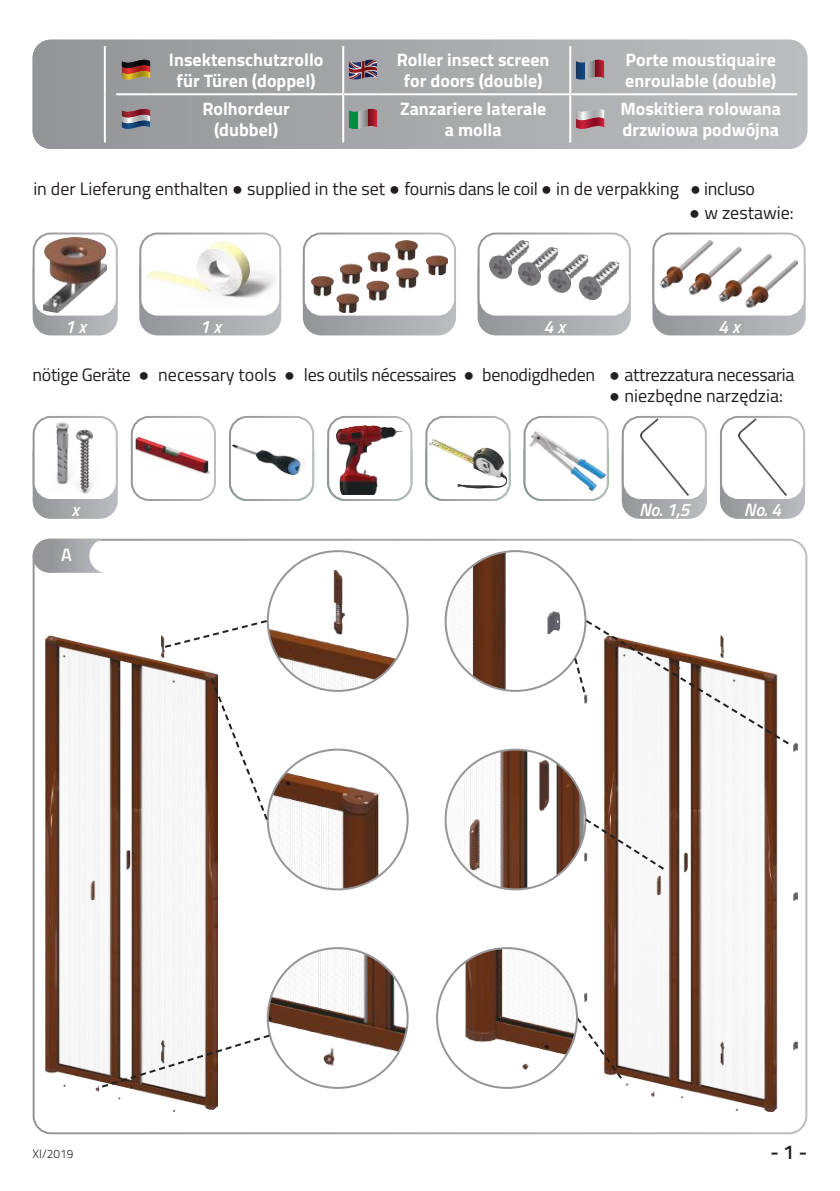
<style>
.page{position:relative;width:840px;height:1191px;background:#fff}
.page>*{position:absolute;margin:0;border:0;box-sizing:border-box;transform-origin:0 0}
.t1{font:600 20px "Titillium";color:#241f1f}
.t2{font:700 18px/21.6px "Titillium";color:#fff;text-align:center}
.t3{font:18px "Titillium";color:#241f1f}
.t4{font:18px "Titillium";letter-spacing:-.02em;color:#241f1f}
.t5{font:italic 600 18px "Titillium";color:#fff}
.t6{font:600 18px "Titillium";color:#fff}
.t7{font:300 12px "Titillium";color:#241f1f}
.s1{font-family:"Arial"}
</style>
<div class="page">
<div style="left:33px;top:539px;width:34px;height:34px;background:#969698;border-radius:50%"></div>
<svg style="left:53px;top:539px;width:53px;height:34px"></svg>
<img style="left:45px;top:636px;width:172px;height:475px">
<img style="left:584px;top:743px;width:213px;height:368px">
<img style="left:269px;top:570px;width:138px;height:121px">
<img style="left:447px;top:551px;width:113px;height:140px">
<img style="left:267px;top:948px;width:140px;height:140px;border-radius:70px">
<img style="left:269px;top:751px;width:109px;height:138px">
<img style="left:445px;top:749px;width:140px;height:140px;border-radius:70px">
<svg style="left:163px;top:618px;width:106px;height:31px"></svg>
<svg style="left:209px;top:676px;width:60px;height:146px"></svg>
<svg style="left:100px;top:1033px;width:172px;height:56px"></svg>
<svg style="left:582px;top:816px;width:84px;height:55px"></svg>
<svg style="left:574px;top:1015px;width:49px;height:66px"></svg>
<svg style="left:652px;top:304px;width:153px;height:31px;background:#abacaf"></svg>
<div style="left:653px;top:233px;width:151px;height:83px;background:#fff;border-radius:17px"></div>
<div style="left:652px;top:232px;width:153px;height:85px;border:2px solid #fff;border-radius:17px"></div>
<img style="left:660px;top:240px;width:137px;height:67px">
<svg style="left:33px;top:304px;width:85px;height:31px;background:#aeafb2"></svg>
<div style="left:34px;top:233px;width:83px;height:83px;background:#fff;border-radius:17px"></div>
<div style="left:33px;top:232px;width:85px;height:85px;border:2px solid #fff;border-radius:17px"></div>
<img style="left:44px;top:237px;width:62px;height:76px">
<svg style="left:139px;top:304px;width:142px;height:31px;background:#abacb0"></svg>
<div style="left:140px;top:233px;width:140px;height:83px;background:#fff;border-radius:17px"></div>
<div style="left:139px;top:232px;width:142px;height:85px;border:2px solid #fff;border-radius:17px"></div>
<img style="left:145px;top:240px;width:130px;height:58px">
<svg style="left:302px;top:304px;width:154px;height:31px;background:#acadb0"></svg>
<div style="left:303px;top:233px;width:152px;height:83px;background:#fff;border-radius:17px"></div>
<div style="left:302px;top:232px;width:154px;height:85px;border:2px solid #fff;border-radius:17px"></div>
<img style="left:311px;top:240px;width:136px;height:73px">
<svg style="left:477px;top:304px;width:153px;height:31px;background:#abacb0"></svg>
<div style="left:478px;top:233px;width:151px;height:83px;background:#fff;border-radius:17px"></div>
<div style="left:477px;top:232px;width:153px;height:85px;border:2px solid #fff;border-radius:17px"></div>
<img style="left:489px;top:241px;width:129px;height:58px">
<svg style="left:33px;top:488px;width:85px;height:31px;background:#afb0b3"></svg>
<div style="left:34px;top:417px;width:83px;height:83px;background:#fff;border-radius:17px"></div>
<img style="left:56px;top:422px;width:37px;height:72px">
<div style="left:33px;top:416px;width:85px;height:85px;border:2px solid #fff;border-radius:17px"></div>
<img style="left:429px;top:438px;width:76px;height:54px">
<div style="left:425px;top:416px;width:85px;height:85px;border:2px solid #fff;border-radius:17px"></div>
<img style="left:232px;top:444px;width:71px;height:32px">
<div style="left:229px;top:416px;width:85px;height:85px;border:2px solid #fff;border-radius:17px"></div>
<img style="left:135px;top:437px;width:76px;height:37px">
<div style="left:131px;top:416px;width:85px;height:85px;border:2px solid #fff;border-radius:17px"></div>
<svg style="left:621px;top:488px;width:85px;height:31px;background:#afb1b4"></svg>
<div style="left:622px;top:417px;width:83px;height:83px;background:#fff;border-radius:17px"></div>
<div style="left:621px;top:416px;width:85px;height:85px;border:2px solid #fff;border-radius:17px"></div>
<img style="left:640px;top:419px;width:48px;height:76px">
<svg style="left:720px;top:488px;width:84px;height:31px;background:#aeafb3"></svg>
<div style="left:720px;top:417px;width:83px;height:83px;background:#fff;border-radius:17px"></div>
<div style="left:719px;top:416px;width:85px;height:85px;border:2px solid #fff;border-radius:17px"></div>
<img style="left:738px;top:419px;width:48px;height:76px">
<div style="left:523px;top:416px;width:85px;height:85px;border:2px solid #fff;border-radius:17px"></div>
<img style="left:525px;top:421px;width:81px;height:75px">
<div style="left:327px;top:416px;width:85px;height:85px;border:2px solid #fff;border-radius:17px"></div>
<img style="left:336px;top:426px;width:66px;height:68px">
<img style="left:437px;top:948px;width:139px;height:140px;border-radius:70px">
<svg style="left:572px;top:618px;width:218px;height:128px"></svg>
<svg style="left:33px;top:40px;width:773px;height:109px;background:#a7a9ac"></svg>
<hr style="left:342px;top:46px;width:2px;height:47px;background:#fff">
<hr style="left:569px;top:46px;width:2px;height:47px;background:#fff">
<hr style="left:116px;top:93px;width:34px;height:2px;background:#fff">
<hr style="left:150px;top:93px;width:193px;height:2px;background:#fff">
<hr style="left:343px;top:93px;width:34px;height:2px;background:#fff">
<hr style="left:342px;top:95px;width:2px;height:47px;background:#fff">
<hr style="left:377px;top:93px;width:193px;height:2px;background:#fff">
<hr style="left:570px;top:93px;width:34px;height:2px;background:#fff">
<hr style="left:569px;top:95px;width:2px;height:47px;background:#fff">
<hr style="left:604px;top:93px;width:192px;height:2px;background:#fff">
<hr style="left:104px;top:46px;width:2px;height:48px;background:#fff">
<hr style="left:104px;top:94px;width:2px;height:48px;background:#fff">
<img style="left:122px;top:60px;width:28px;height:5px">
<img style="left:122px;top:65px;width:28px;height:6px">
<img style="left:122px;top:71px;width:28px;height:8px">
<svg style="left:349px;top:60px;width:27px;height:20px"></svg>
<svg style="left:556px;top:60px;width:19px;height:19px"></svg>
<img style="left:575px;top:60px;width:28px;height:19px">
<img style="left:122px;top:117px;width:28px;height:3px">
<img style="left:122px;top:120px;width:28px;height:9px">
<img style="left:122px;top:109px;width:28px;height:8px">
<svg style="left:349px;top:109px;width:28px;height:20px"></svg>
<img style="left:358px;top:109px;width:19px;height:19px">
<svg style="left:556px;top:109px;width:19px;height:20px"></svg>
<img style="left:575px;top:109px;width:29px;height:8px">
<img style="left:575px;top:117px;width:29px;height:12px">
<p class="t2" style="left:169px;top:48px;width:156px">Insektenschutzrollo für Türen (doppel)</p>
<p class="t2" style="left:396px;top:48px;width:154px">Roller insect screen for doors (double)</p>
<p class="t2" style="left:625px;top:48px;width:152px;text-align:left">Porte moustiquaire enroulable (double)</p>
<p class="t2" style="left:202px;top:97px;width:89px">Rolhordeur (dubbel)</p>
<p class="t2" style="left:400px;top:97px;width:148px">Zanzariere laterale a molla</p>
<p class="t2" style="left:620px;top:97px;width:162px;text-align:left">Moskitiera rolowana drzwiowa podwójna</p>
<p class="t2" style="left:164px;top:58px;width:53px">XXXXX</p>
<p class="t2" style="left:413px;top:58px;width:53px">XXXXX</p>
<p class="t2" style="left:663px;top:58px;width:53px">XXXXX</p>
<p class="t2" style="left:413px;top:108px;width:53px">XXXXX</p>
<p class="t2" style="left:609px;top:97px;width:162px;text-align:left">Moskit era rolowana drzwiowa podwójna</p>
<p class="t3" style="left:33px;top:175px;width:722px">in der Lieferung enthalten <span class="s1">●</span> supplied in the set <span class="s1">●</span> fournis dans le coil <span class="s1">●</span> in de verpakking <span class="s1">●</span> incluso</p>
<p class="t3" style="left:689px;top:199px;width:106px"><span class="s1">●</span> w zestawie:</p>
<p class="t5" style="left:64px;top:313px;width:23px">1 x</p>
<p class="t5" style="left:199px;top:313px;width:23px">1 x</p>
<p class="t5" style="left:543px;top:313px;width:23px">4 x</p>
<p class="t5" style="left:717px;top:313px;width:23px">4 x</p>
<p class="t4" style="left:33px;top:361px;width:763px">nötige Geräte <span class="s1">●</span> necessary tools <span class="s1">●</span> les outils nécessaires <span class="s1">●</span> benodigdheden <span class="s1">●</span> attrezzatura necessaria</p>
<p class="t3" style="left:609px;top:383px;width:175px"><span class="s1">●</span> niezbędne narzędzia:</p>
<p class="t5" style="left:71px;top:496px;width:9px">x</p>
<p class="t5" style="left:638px;top:496px;width:52px">No. 1,5</p>
<p class="t5" style="left:743px;top:496px;width:39px">No. 4</p>
<p class="t6" style="left:61px;top:541px;width:12px">A</p>
<p class="t7" style="left:33px;top:1145px;width:42px">XI/2019</p>
<p class="t1" style="left:770px;top:1137px;width:38px">- 1 -</p>
</div>
